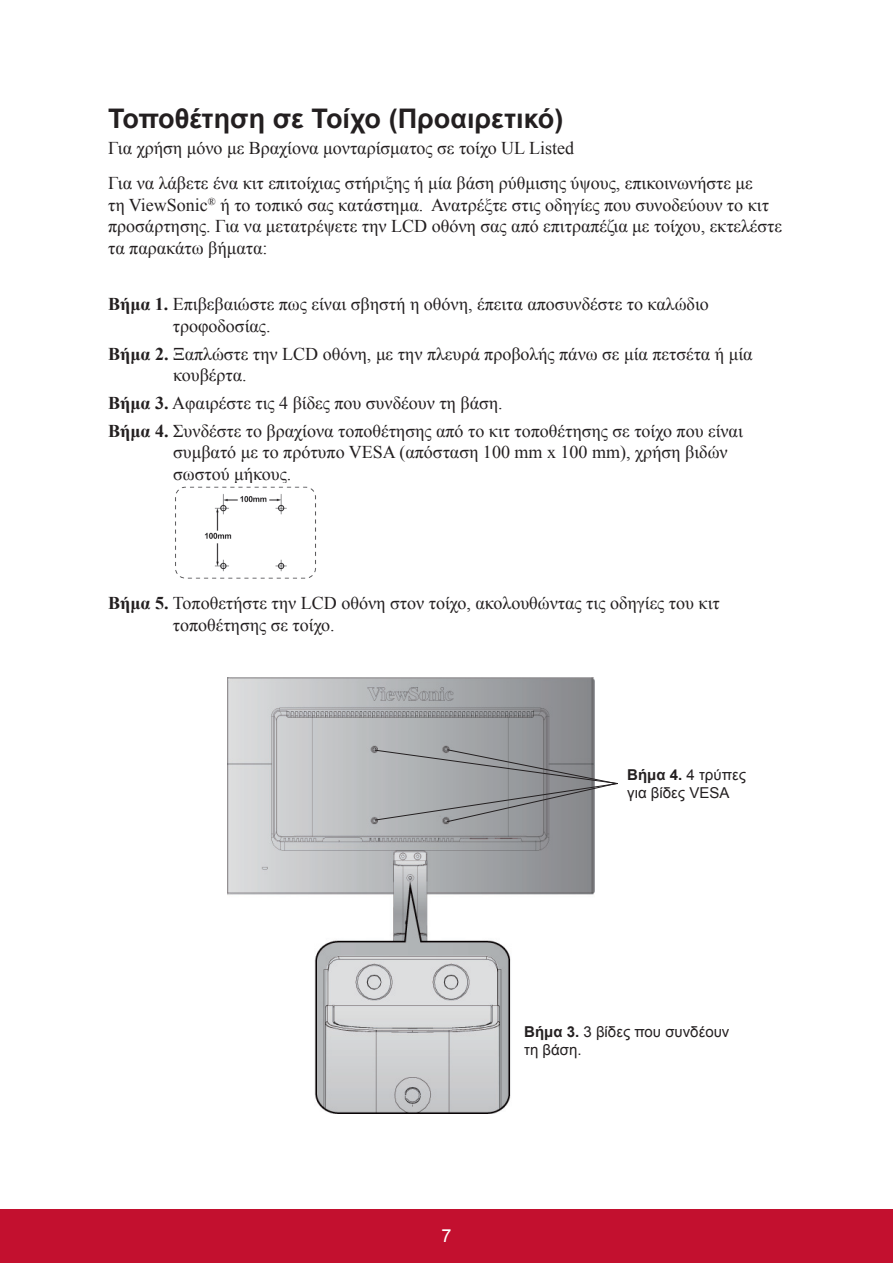
<style>
.page{position:relative;width:893px;height:1263px;background:#fff}
.page>*{position:absolute;margin:0;border:0;box-sizing:border-box;transform-origin:0 0}
.t1{font:700 27px "Arial";color:#231f20}
.t2{font:18px/21.6px "Times New Roman";color:#231f20}
.t3{font:18px "Arial";color:#fff}
.t4{font:15px/18px "Arial";color:#231f20}
.s1{font-weight:700}
</style>
<div class="page">
<div style="left:0;top:1210px;width:892px;height:53px;background:#c3102f"></div>
<img style="left:175px;top:486px;width:141px;height:93px">
<img style="left:227px;top:677px;width:367px;height:436px">
<svg style="left:374px;top:749px;width:244px;height:73px"></svg>
<h1 class="t1" style="left:108px;top:100px;width:456px">Τοποθέτηση σε Τοίχο (Προαιρετικό)</h1>
<p class="t2" style="left:108px;top:130px;width:646px;line-height:35.1px">Για χρήση μόνο με Βραχίονα μονταρίσματος σε τοίχο UL Listed<br>Για να λάβετε ένα κιτ επιτοίχιας στήριξης ή μία βάση ρύθμισης ύψους, επικοινωνήστε με</p>
<p class="t2" style="left:108px;top:193px;width:675px">τη ViewSonic<sup>®</sup> ή το τοπικό σας κατάστημα. Ανατρέξτε στις οδηγίες που συνοδεύουν το κιτ προσάρτησης. Για να μετατρέψετε την LCD οθόνη σας από επιτραπέζια με τοίχου, εκτελέστε τα παρακάτω βήματα:</p>
<p class="t2" style="left:173px;top:293px;width:537px;text-indent:-65px"><span class="s1">Βήμα 1.</span> Επιβεβαιώστε πως είναι σβηστή η οθόνη, έπειτα αποσυνδέστε το καλώδιο τροφοδοσίας.</p>
<p class="t2" style="left:173px;top:342px;width:580px;text-indent:-65px"><span class="s1">Βήμα 2.</span> Ξαπλώστε την LCD οθόνη, με την πλευρά προβολής πάνω σε μία πετσέτα ή μία κουβέρτα.</p>
<p class="t2" style="left:108px;top:389px;width:636px;line-height:27.6px"><span class="s1">Βήμα 3.</span> Αφαιρέστε τις 4 βίδες που συνδέουν τη βάση.<br><span class="s1">Βήμα 4.</span> Συνδέστε το βραχίονα τοποθέτησης από το κιτ τοποθέτησης σε τοίχο που είναι</p>
<p class="t2" style="left:173px;top:441px;width:555px">συμβατό με το πρότυπο VESA (απόσταση 100 mm x 100 mm), χρήση βιδών σωστού μήκους.</p>
<p class="t2" style="left:173px;top:592px;width:548px;text-indent:-65px"><span class="s1">Βήμα 5.</span> Τοποθετήστε την LCD οθόνη στον τοίχο, ακολουθώντας τις οδηγίες του κιτ τοποθέτησης σε τοίχο.</p>
<p class="t4" style="left:627px;top:765px;width:120px"><span class="s1">Βήμα 4.</span> 4 τρύπες για βίδες VESA</p>
<p class="t3" style="left:441px;top:1223px;width:12px">7</p>
<p class="t4" style="left:524px;top:1023px;width:207px"><span class="s1">Βήμα 3.</span> 3 βίδες που συνδέουν τη βάση.</p>
</div>
